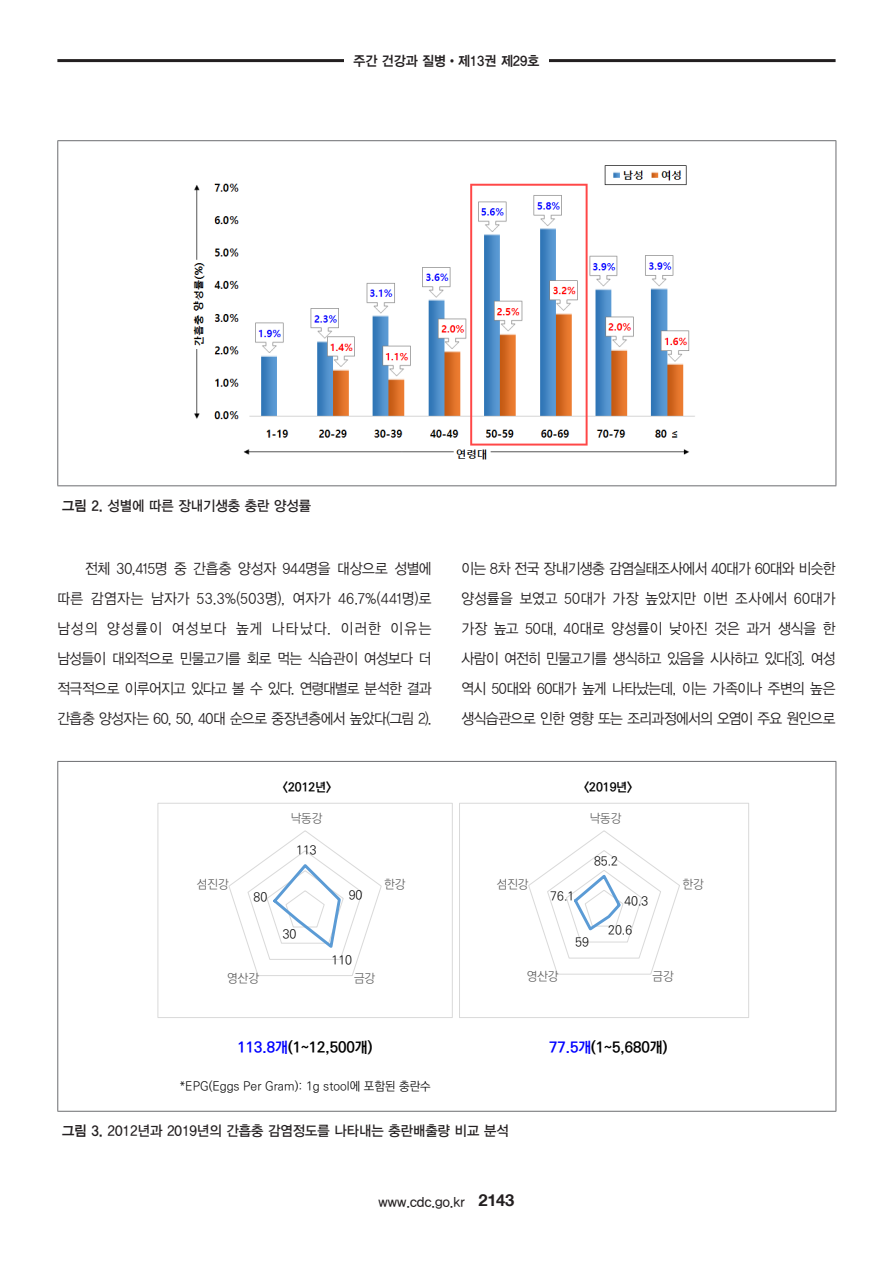
<style>
.page{position:relative;width:893px;height:1263px;background:#fff}
.page>*{position:absolute;margin:0;border:0;box-sizing:border-box;transform-origin:0 0}
._0_본문_고딕{font:15px/30px "YDVYGO Std 12";letter-spacing:-.045em;color:#231f20;text-align:justify;scale:.92 1}
.t1{font:700 14.85px "Ko Pub World Dotum";color:#000}
.그림-제목{font:14.25px "YDVYGO Std 33";color:#231f20;scale:.94 1}
.t2{font:13.8px "YDVYGO Std 13";color:#231f20;scale:.92 1}
.t3{font:13.8px "YDVYGO Std 34";color:#231f20;scale:.94 1}
.t4{font:300 12.15px "Ko Pub World Dotum";color:#000}
.t5{font:300 12.15px "Ko Pub World Dotum";color:#595959}
.t6{font:700 12.15px "Ko Pub World Dotum";color:#000}
.s1{font-family:"YDVYGO Std 34"}
.s2{color:#00f}
.s3{font-family:"Helvetica 75";font-weight:700;font-size:16.5px}
</style>
<div class="page">
<hr style="left:57px;top:59px;width:779px;height:3px;background:#231f20">
<div style="left:344px;top:51px;width:205px;height:19px;background:#fff"></div>
<hr style="left:57px;top:140px;width:779px;height:1px;background:#6c6d70">
<hr style="left:57px;top:141px;width:1px;height:344px;background:#6c6d70">
<hr style="left:836px;top:141px;width:1px;height:344px;background:#6c6d70">
<hr style="left:57px;top:485px;width:779px;height:1px;background:#6c6d70">
<img style="left:193px;top:165px;width:502px;height:295px">
<hr style="left:57px;top:761px;width:779px;height:1px;background:#6c6d70">
<hr style="left:57px;top:762px;width:1px;height:349px;background:#6c6d70">
<hr style="left:836px;top:762px;width:1px;height:349px;background:#6c6d70">
<hr style="left:57px;top:1111px;width:779px;height:1px;background:#6c6d70">
<svg style="left:228px;top:830px;width:154px;height:146px"></svg>
<div style="left:157px;top:803px;width:296px;height:215px;border:1px solid #d9d9d9"></div>
<svg style="left:528px;top:830px;width:152px;height:145px"></svg>
<div style="left:459px;top:803px;width:290px;height:215px;border:1px solid #d9d9d9"></div>
<p class="t3" style="left:353px;top:54px;width:199px">주간 건강과 질병•제13권 제29호</p>
<p class="그림-제목" style="left:62px;top:498px;width:267px"><span class="s1">그림 2.</span> 성별에 따른 장내기생충 충란 양성률</p>
<p class="_0_본문_고딕" style="left:57px;top:554px;width:408px;text-indent:28px">전체 30,415명 중 간흡충 양성자 944명을 대상으로 성별에 따른 감염자는 남자가 53.3%(503명), 여자가 46.7%(441명)로 남성의 양성률이 여성보다 높게 나타났다. 이러한 이유는 남성들이 대외적으로 민물고기를 회로 먹는 식습관이 여성보다 더 적극적으로 이루어지고 있다고 볼 수 있다. 연령대별로 분석한 결과 간흡충 양성자는 60, 50, 40대 순으로 중장년층에서 높았다(그림 2).</p>
<p class="_0_본문_고딕" style="left:461px;top:554px;width:408px">이는 8차 전국 장내기생충 감염실태조사에서 40대가 60대와 비슷한 양성률을 보였고 50대가 가장 높았지만 이번 조사에서 60대가 가장 높고 50대, 40대로 양성률이 낮아진 것은 과거 생식을 한 사람이 여전히 민물고기를 생식하고 있음을 시사하고 있다[3]. 여성 역시 50대와 60대가 높게 나타났는데, 이는 가족이나 주변의 높은 생식습관으로 인한 영향 또는 조리과정에서의 오염이 주요 원인으로</p>
<p class="t6" style="left:283px;top:779px;width:50px">&lt;2012년&gt;</p>
<p class="t6" style="left:584px;top:779px;width:50px">&lt;2019년&gt;</p>
<p class="t5" style="left:197px;top:876px;width:33px">섬진강</p>
<p class="t4" style="left:253px;top:888px;width:15px">80</p>
<p class="t5" style="left:291px;top:809px;width:33px">낙동강</p>
<p class="t4" style="left:296px;top:842px;width:22px">113</p>
<p class="t4" style="left:349px;top:887px;width:15px">90</p>
<p class="t5" style="left:384px;top:876px;width:23px">한강</p>
<p class="t4" style="left:283px;top:926px;width:15px">30</p>
<p class="t4" style="left:332px;top:952px;width:22px">110</p>
<p class="t5" style="left:227px;top:969px;width:33px">영산강</p>
<p class="t5" style="left:354px;top:969px;width:23px">금강</p>
<p class="t5" style="left:590px;top:809px;width:33px">낙동강</p>
<p class="t5" style="left:497px;top:876px;width:33px">섬진강</p>
<p class="t4" style="left:550px;top:888px;width:25px">76.1</p>
<p class="t4" style="left:594px;top:853px;width:25px">85.2</p>
<p class="t4" style="left:624px;top:892px;width:25px">40.3</p>
<p class="t4" style="left:608px;top:922px;width:25px">20.6</p>
<p class="t4" style="left:575px;top:934px;width:15px">59</p>
<p class="t5" style="left:527px;top:968px;width:33px">영산강</p>
<p class="t5" style="left:652px;top:968px;width:23px">금강</p>
<p class="t5" style="left:682px;top:876px;width:23px">한강</p>
<p class="t1" style="left:237px;top:1037px;width:137px"><span class="s2">113.8개</span>(1~12,500개)</p>
<p class="t1" style="left:549px;top:1037px;width:120px"><span class="s2">77.5개</span>(1~5,680개)</p>
<p class="t4" style="left:180px;top:1077px;width:253px">*EPG(Eggs Per Gram): 1g stool에 포함된 충란수</p>
<p class="그림-제목" style="left:62px;top:1124px;width:477px"><span class="s1">그림 3.</span> 2012년과 2019년의 간흡충 감염정도를 나타내는 충란배출량 비교 분석</p>
<p class="t2" style="left:379px;top:1194px;width:149px">www.cdc.go.kr <span class="s3">2143</span></p>
</div>
